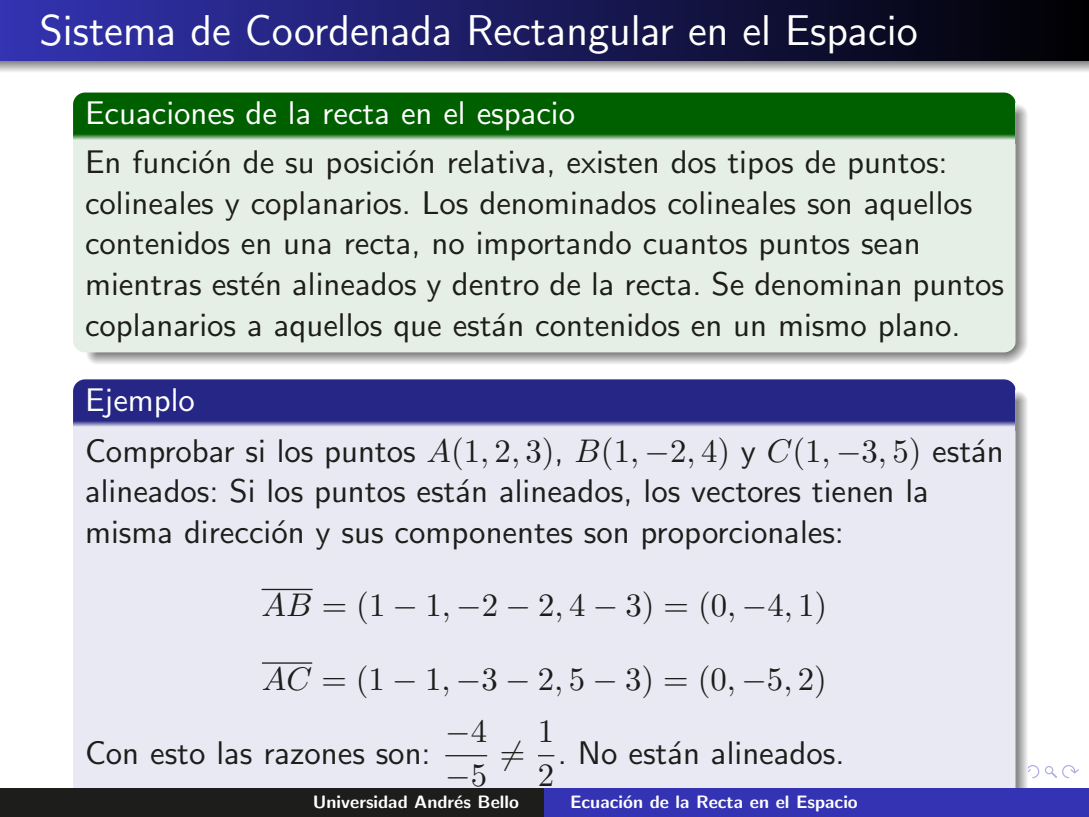
<style>
.page{position:relative;width:1089px;height:817px;background:#fff}
.page>*{position:absolute;margin:0;border:0;box-sizing:border-box;transform-origin:0 0}
.t1{font:42.9px "CMSS12";color:#fff}
.t2{font:32.7px/40.5px "CMSS10";color:#1d1d1b}
.t3{font:32.7px/44.7px "CMR10";color:#1d1d1b}
.t4{font:32.7px "CMSS10";color:#fff}
.t5{font:32.7px/44.7px "CMSY10";color:#1d1d1b}
.t6{font:18px "CMSSBX10";color:#fff}
.s1{color:#fff}
.s2{font-family:"CMMI10"}
.s3{font-family:"CMR10"}
.s4{font-family:"CMSY10"}
</style>
<div class="page">
<svg style="left:1028px;top:765px;width:51px;height:14px"></svg>
<div style="left:0;top:0;width:1089px;height:61px;background:linear-gradient(to right,#3333b3,#000001)"></div>
<svg style="left:0;top:60px;width:1089px;height:12px;background:#adadb3"></svg>
<div style="left:73px;top:92px;width:942px;height:42px;background:#006000"></div>
<svg style="left:73px;top:134px;width:942px;height:10px;background:#9ec29e"></svg>
<svg style="left:85px;top:352px;width:12px;height:12px"></svg>
<svg style="left:1003px;top:340px;width:24px;height:24px"></svg>
<svg style="left:97px;top:352px;width:906px;height:12px;background:#b9bab9"></svg>
<svg style="left:1016px;top:104px;width:11px;height:11px"></svg>
<svg style="left:1016px;top:115px;width:11px;height:225px;background:#b7b7b6"></svg>
<div style="left:73px;top:144px;width:942px;height:208px;background:#e6efe6"></div>
<hr style="left:1015px;top:112px;width:1px;height:233px;background:#9d9d9c">
<div style="left:73px;top:379px;width:942px;height:41px;background:#262686"></div>
<svg style="left:73px;top:420px;width:942px;height:11px;background:#a3a3cc"></svg>
<svg style="left:1016px;top:391px;width:11px;height:11px"></svg>
<svg style="left:1016px;top:402px;width:11px;height:385px;background:#b7b7b6"></svg>
<div style="left:73px;top:431px;width:942px;height:356px;background:#e9e9f3"></div>
<hr style="left:1015px;top:399px;width:1px;height:392px;background:#9d9d9c">
<hr style="left:261px;top:588px;width:51px;height:2px;background:#1d1d1b">
<hr style="left:262px;top:662px;width:50px;height:1px;background:#1d1d1b">
<hr style="left:445px;top:754px;width:42px;height:2px;background:#1d1d1b">
<svg style="left:538px;top:754px;width:16px;height:2px"></svg>
<div style="left:0;top:787px;width:544px;height:29px;background:#1d1d1b"></div>
<div style="left:544px;top:787px;width:545px;height:29px;background:#3333b3"></div>
<svg style="left:504px;top:740px;width:16px;height:30px"></svg>
<h1 class="t1" style="left:40px;top:12px;width:879px">Sistema de Coordenada Rectangular en el Espacio</h1>
<p class="t4" style="left:85px;top:99px;width:491px">Ecuaciones de la recta en el espacio</p>
<p class="t2" style="left:85px;top:144px;width:920px">En funci´on de su posici´on relativa, existen dos tipos de puntos: colineales y coplanarios. Los denominados colineales son aquellos contenidos en una recta, no importando cuantos puntos sean mientras est´en alineados y dentro de la recta. Se denominan puntos coplanarios a aquellos que est´an contenidos en un mismo plano.</p>
<p class="t2" style="left:85px;top:377px;width:920px;line-height:50.4px"><span class="s1">Ejemplo<br></span>Comprobar si los puntos <span class="s2">A</span><span class="s3">(1</span><span class="s2">,</span> <span class="s3">2</span><span class="s2">,</span> <span class="s3">3)</span>, <span class="s2">B</span><span class="s3">(1</span><span class="s2">,</span> <span class="s4">−</span><span class="s3">2</span><span class="s2">,</span> <span class="s3">4)</span> y <span class="s2">C</span><span class="s3">(1</span><span class="s2">,</span> <span class="s4">−</span><span class="s3">3</span><span class="s2">,</span> <span class="s3">5)</span> est´an</p>
<p class="t2" style="left:85px;top:473px;width:845px">alineados: Si los puntos est´an alineados, los vectores tienen la misma direcci´on y sus componentes son proporcionales:</p>
<p class="t3" style="left:261px;top:585px;width:567px"><span class="s2">AB</span> = (1<span class="s4">−</span>1<span class="s2">,</span><span class="s4">−</span>2<span class="s4">−</span>2<span class="s2">,</span>4<span class="s4">−</span>3) = (0<span class="s2">,</span><span class="s4">−</span>4<span class="s2">,</span>1)</p>
<p class="t3" style="left:262px;top:659px;width:566px"><span class="s2">AC</span> = (1<span class="s4">−</span>1<span class="s2">,</span><span class="s4">−</span>3<span class="s4">−</span>2<span class="s2">,</span>5<span class="s4">−</span>3) = (0<span class="s2">,</span><span class="s4">−</span>5<span class="s2">,</span>2)</p>
<p class="t2" style="left:85px;top:735px;width:347px">Con esto las razones son:</p>
<p class="t5" style="left:445px;top:708px;width:43px">−<span class="s3">4 </span>−<span class="s3">5</span></p>
<p class="t3" style="left:500px;top:733px;width:27px">=</p>
<p class="t3" style="left:538px;top:711px;width:18px">1<br>2</p>
<p class="t2" style="left:558px;top:735px;width:288px">. No est´an alineados.</p>
<p class="t6" style="left:313px;top:793px;width:207px">Universidad Andr´es Bello</p>
<p class="t6" style="left:570px;top:793px;width:289px">Ecuaci´on de la Recta en el Espacio</p>
</div>
